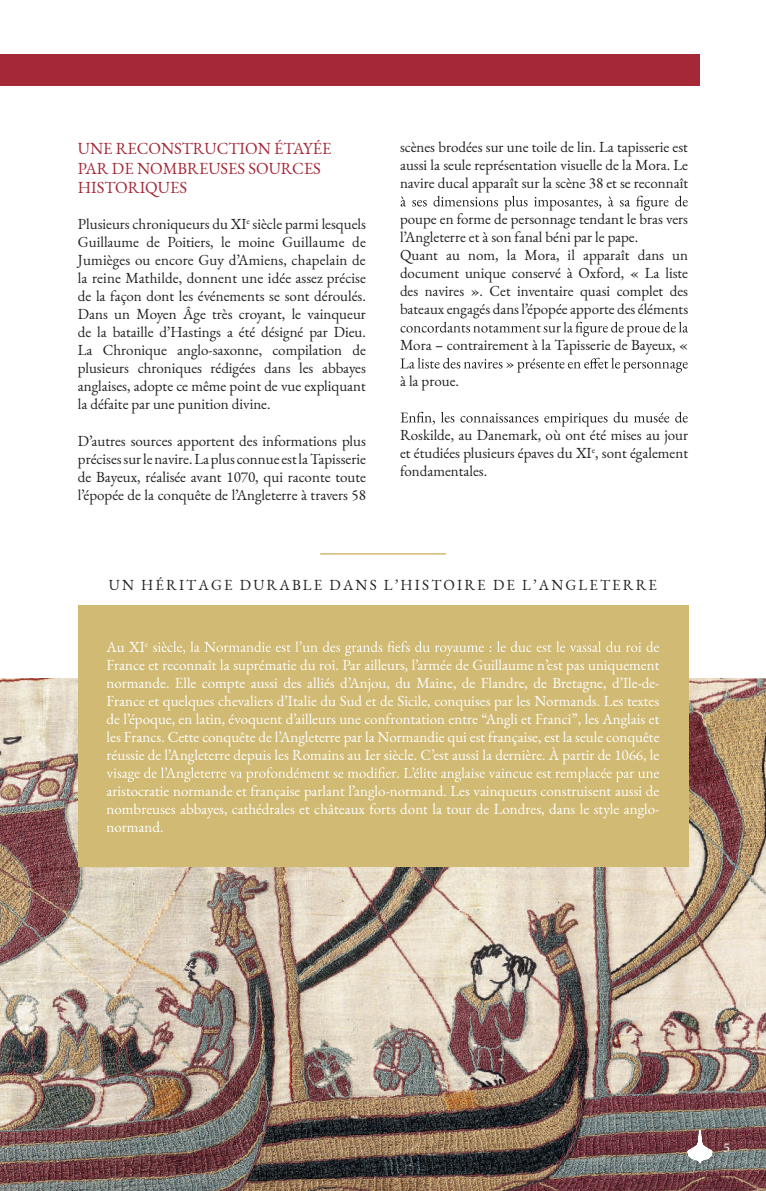
<style>
.page{position:relative;width:766px;height:1191px;background:#fff}
.page>*{position:absolute;margin:0;border:0;box-sizing:border-box;transform-origin:0 0}
.t1{font:16.5px/19.8px "EB Garamond";color:#a42836}
.t2{font:15px/18px "EB Garamond";color:#231f20;text-align:justify}
.t3{font:15px/18px "EB Garamond";color:#fff}
.t4{font:15px "EB Garamond";letter-spacing:.145em;color:#231f20}
.t5{font:13.5px "Minion Pro";color:#fff}
</style>
<div class="page">
<img style="left:0;top:678px;width:765px;height:513px">
<svg style="left:687px;top:1130px;width:24px;height:32px"></svg>
<div style="left:78px;top:605px;width:610px;height:261px;background:#d1ba73"></div>
<svg style="left:400px;top:196px;width:287px;height:15px"></svg>
<svg style="left:400px;top:322px;width:288px;height:15px"></svg>
<svg style="left:400px;top:358px;width:287px;height:15px"></svg>
<svg style="left:400px;top:412px;width:287px;height:15px"></svg>
<svg style="left:153px;top:641px;width:505px;height:15px"></svg>
<svg style="left:107px;top:767px;width:551px;height:15px"></svg>
<div style="left:66px;top:54px;width:633px;height:32px;background:#a42836"></div>
<div style="left:0;top:54px;width:107px;height:32px;background:#a42836"></div>
<hr style="left:320px;top:553px;width:125px;height:1px;background:#d1ba73">
<p class="t1" style="left:78px;top:138px;width:255px">UNE RECONSTRUCTION ÉTAYÉE<br>PAR DE NOMBREUSES SOURCES<br>HISTORIQUES</p>
<p class="t2" style="left:78px;top:215px;width:289px">Plusieurs chroniqueurs du XI<sup>e</sup> siècle parmi lesquels Guillaume de Poitiers, le moine Guillaume de Jumièges ou encore Guy d’Amiens, chapelain de la reine Mathilde, donnent une idée assez précise de la façon dont les événements se sont déroulés.<br>Dans un Moyen Âge très croyant, le vainqueur de la bataille d’Hastings a été désigné par Dieu.<br>La Chronique anglo-saxonne, compilation de plusieurs chroniques rédigées dans les abbayes anglaises, adopte ce même point de vue expliquant la défaite par une punition divine.</p>
<p class="t2" style="left:78px;top:431px;width:289px">D’autres sources apportent des informations plus précisessurlenavire.Laplus connueestlaTapisserie de Bayeux, réalisée avant 1070, qui raconte toute l’épopée de la conquête de l’Angleterre à travers 58</p>
<p class="t2" style="left:400px;top:138px;width:289px">scènes brodées sur une toile de lin. La tapisserie est aussi la seule représentation visuelle de la Mora. Le navire ducal apparaît sur la scène 38 et se reconnaît</p>
<p class="t2" style="left:400px;top:210px;width:289px;text-align:left">poupe en forme de personnage tendant le bras vers l’Angleterre et à son fanal béni par le pape.<br>Quant au nom, la Mora, il apparaît dans un document unique conservé à Oxford, « La liste des navires ». Cet inventaire quasi complet des bateaux engagés dans l’épopée apporte des éléments</p>
<p class="t2" style="left:400px;top:336px;width:289px">Mora – contrairement à la Tapisserie de Bayeux, «</p>
<p class="t2" style="left:400px;top:372px;width:60px">à la proue.</p>
<p class="t2" style="left:400px;top:426px;width:289px">Roskilde, au Danemark, où ont été mises au jour et étudiées plusieurs épaves du XI<sup>e</sup>, sont également fondamentales.</p>
<p class="t4" style="left:109px;top:575px;width:549px">UN HÉRITAGE DURABLE DANS L’HISTOIRE DE L’ANGLETERRE</p>
<p class="t3" style="left:107px;top:638px;width:554px">Au XI<sup>e<br></sup>France et reconnaît la suprématie du roi. Par ailleurs, l’armée de Guillaume n’est pas uniquement normande. Elle compte aussi des alliés d’Anjou, du Maine, de Flandre, de Bretagne, d’Ile-de-France et quelques chevaliers d’Italie du Sud et de Sicile, conquises par les Normands. Les textes de l’époque, en latin, évoquent d’ailleurs une confrontation entre “Angli et Franci”, les Anglais et les Francs. Cette conquête de l’Angleterre par la Normandie qui est française, est la seule conquête réussie de l’Angleterre depuis les Romains au Ier siècle. C’est aussi la dernière. À partir de 1066, le</p>
<p class="t3" style="left:107px;top:782px;width:554px;text-align:justify">aristocratie normande et française parlant l’anglo-normand. Les vainqueurs construisent aussi de nombreuses abbayes, cathédrales et châteaux forts dont la tour de Londres, dans le style anglo&shy;normand.</p>
<p class="t5" style="left:723px;top:1138px;width:8px">5</p>
</div>
